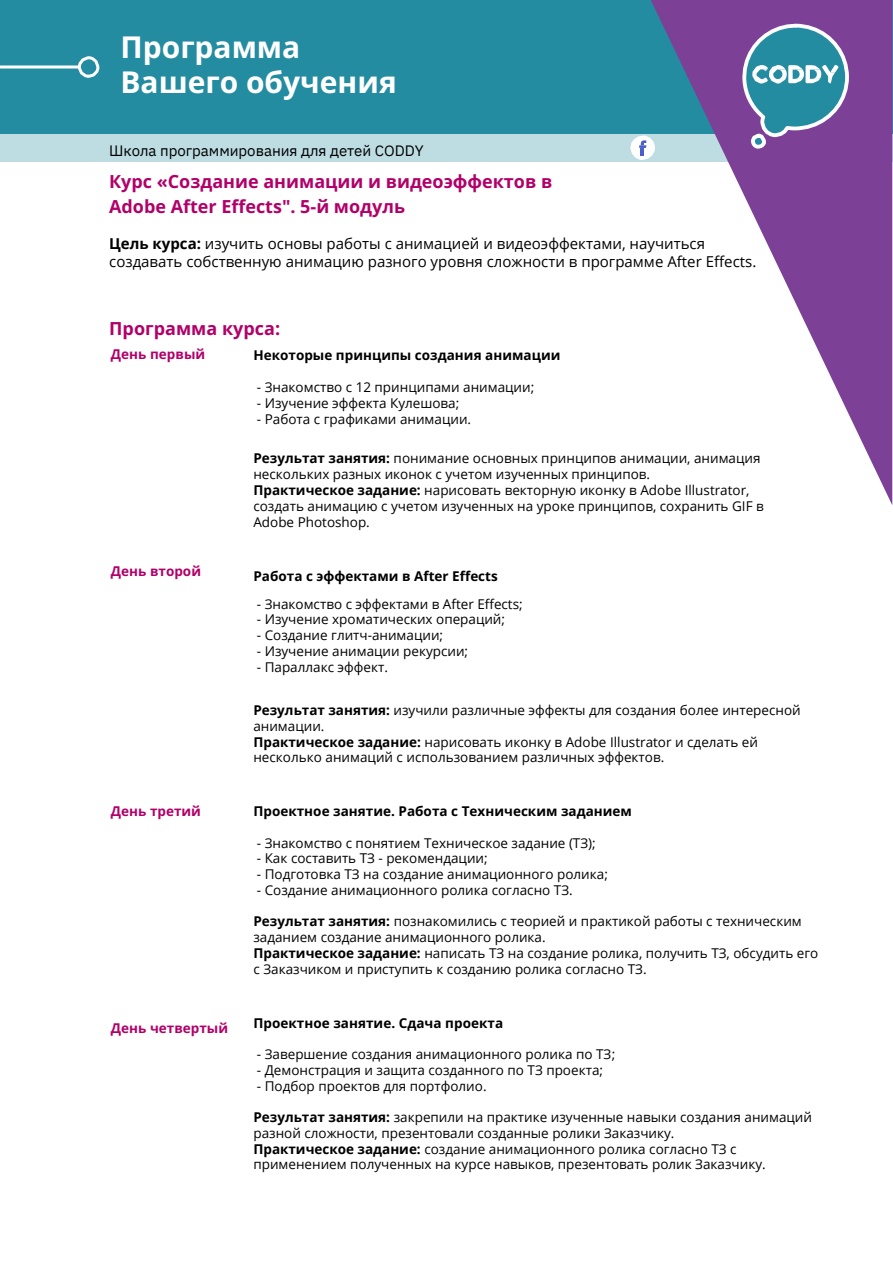
<style>
.page{position:relative;width:893px;height:1264px;background:#fff}
.page>*{position:absolute;margin:0;border:0;box-sizing:border-box;transform-origin:0 0}
.t1{font:700 30px/34.8px "Open Sans";color:#fff}
.t2{font:700 18px/24.8px "Open Sans";color:#b10069}
.t3{font:15px/18px "Open Sans";color:#000}
.t4{font:15px "IBM Plex Sans";color:#000}
.t5{font:13.5px/15.8px "Open Sans";color:#000}
.t6{font:700 13.5px "Open Sans";color:#000}
.t7{font:700 13.5px "Open Sans";color:#b10069}
.s1{font-weight:700}
</style>
<div class="page">
<div style="left:0;top:0;width:892px;height:134px;background:#248ca1"></div>
<div style="left:0;top:134px;width:892px;height:28px;background:#bddde3"></div>
<svg style="left:651px;top:0;width:241px;height:505px"></svg>
<hr style="left:0;top:65px;width:78px;height:3px;background:#fff">
<svg style="left:76px;top:56px;width:24px;height:22px"></svg>
<svg style="left:740px;top:22px;width:110px;height:129px"></svg>
<svg style="left:630px;top:135px;width:25px;height:25px"></svg>
<p class="t1" style="left:120px;top:29px;width:278px">Программа<br>Вашего обучения</p>
<p class="t4" style="left:109px;top:141px;width:316px">Школа программирования для детей CODDY</p>
<p class="t2" style="left:109px;top:169px;width:444px">Курс «Создание анимации и видеоэффектов в<br>Adobe After Effects". 5-й модуль</p>
<p class="t3" style="left:109px;top:234px;width:648px"><span class="s1">Цель курса:</span> изучить основы работы с анимацией и видеоэффектами, научиться создавать собственную анимацию разного уровня сложности в программе After Effects.</p>
<p class="t2" style="left:109px;top:316px;width:172px">Программа курса:</p>
<p class="t7" style="left:111px;top:345px;width:96px">День первый</p>
<p class="t6" style="left:253px;top:346px;width:308px">Некоторые принципы создания анимации</p>
<p class="t5" style="left:257px;top:379px;width:279px">- Знакомство с 12 принципами анимации;</p>
<p class="t5" style="left:257px;top:395px;width:204px">- Изучение эффекта Кулешова;</p>
<p class="t5" style="left:257px;top:411px;width:216px">- Работа с графиками анимации.</p>
<p class="t5" style="left:253px;top:450px;width:508px"><span class="s1">Результат занятия:</span> понимание основных принципов анимации, анимация нескольких разных иконок с учетом изученных принципов.</p>
<p class="t5" style="left:253px;top:482px;width:512px"><span class="s1">Практическое задание:</span> нарисовать векторную иконку в Adobe Illustrator, создать анимацию с учетом изученных на уроке принципов, сохранить GIF в<br>Adobe Photoshop.</p>
<p class="t7" style="left:111px;top:561px;width:92px">День второй</p>
<p class="t6" style="left:253px;top:566px;width:246px">Работа с эффектами в After Effects</p>
<p class="t5" style="left:257px;top:595px;width:267px">- Знакомство с эффектами в After Effects;</p>
<p class="t5" style="left:257px;top:611px;width:250px">- Изучение хроматических операций;</p>
<p class="t5" style="left:257px;top:627px;width:188px">- Создание глитч-анимации;</p>
<p class="t5" style="left:257px;top:642px;width:213px">- Изучение анимации рекурсии;</p>
<p class="t5" style="left:257px;top:658px;width:132px">- Параллакс эффект.</p>
<p class="t5" style="left:253px;top:702px;width:548px"><span class="s1">Результат занятия:</span> изучили различные эффекты для создания более интересной анимации.</p>
<p class="t5" style="left:253px;top:733px;width:506px"><span class="s1">Практическое задание:</span> нарисовать иконку в Adobe Illustrator и сделать ей несколько анимаций с использованием различных эффектов.</p>
<p class="t7" style="left:111px;top:802px;width:91px">День третий</p>
<p class="t6" style="left:253px;top:801px;width:380px">Проектное занятие. Работа с Техническим заданием</p>
<p class="t5" style="left:257px;top:834px;width:340px">- Знакомство с понятием Техническое задание (ТЗ);</p>
<p class="t5" style="left:257px;top:850px;width:232px">- Как составить ТЗ - рекомендации;</p>
<p class="t5" style="left:257px;top:866px;width:352px">- Подготовка ТЗ на создание анимационного ролика;</p>
<p class="t5" style="left:257px;top:881px;width:317px">- Создание анимационного ролика согласно ТЗ.</p>
<p class="t5" style="left:253px;top:913px;width:550px"><span class="s1">Результат занятия:</span> познакомились с теорией и практикой работы с техническим заданием создание анимационного ролика.</p>
<p class="t5" style="left:253px;top:944px;width:566px"><span class="s1">Практическое задание:</span> написать ТЗ на создание ролика, получить ТЗ, обсудить его с Заказчиком и приступить к созданию ролика согласно ТЗ.</p>
<p class="t7" style="left:111px;top:1018px;width:119px">День четвертый</p>
<p class="t6" style="left:253px;top:1013px;width:251px">Проектное занятие. Сдача проекта</p>
<p class="t5" style="left:257px;top:1046px;width:360px">- Завершение создания анимационного ролика по ТЗ;</p>
<p class="t5" style="left:257px;top:1061px;width:347px">- Демонстрация и защита созданного по ТЗ проекта;</p>
<p class="t5" style="left:257px;top:1077px;width:231px">- Подбор проектов для портфолио.</p>
<p class="t5" style="left:253px;top:1108px;width:560px"><span class="s1">Результат занятия:</span> закрепили на практике изученные навыки создания анимаций разной сложности, презентовали созданные ролики Заказчику.</p>
<p class="t5" style="left:253px;top:1140px;width:514px"><span class="s1">Практическое задание:</span> создание анимационного ролика согласно ТЗ с применением полученных на курсе навыков, презентовать ролик Заказчику.</p>
</div>
